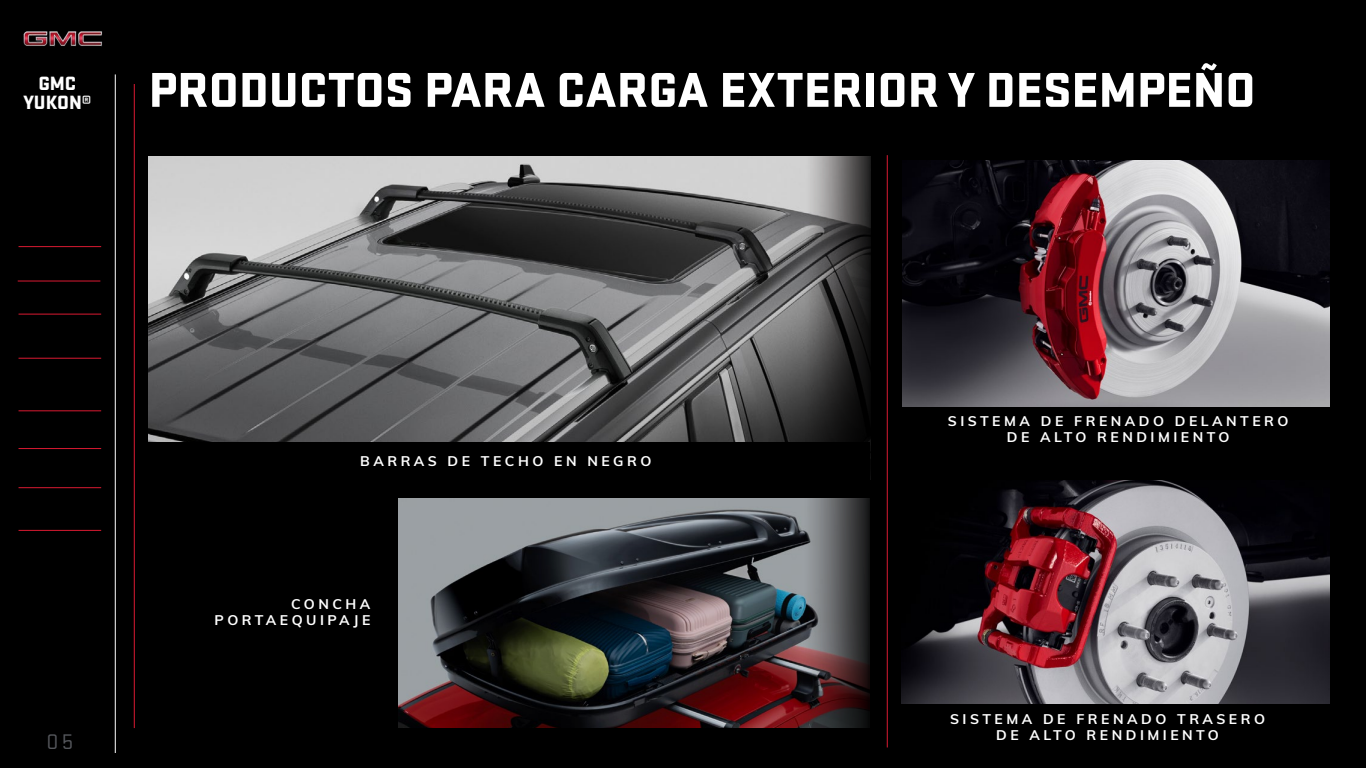
<style>
.page{position:relative;width:1366px;height:768px;background:#000}
.page>*{position:absolute;margin:0;border:0;box-sizing:border-box;transform-origin:0 0}
.t1{font:900 50.8px "Stratum GMC";color:#fff}
.t2{font:22px "Stratum GMC";color:#54565b}
.t3{font:900 20px/19px "Stratum GMC";color:#fff;text-align:center}
.t4{font:700 14px/16px "Muli";letter-spacing:.25em;color:#fff;text-align:center}
</style>
<div class="page">
<img style="left:23px;top:31px;width:79px;height:16px">
<hr style="left:19px;top:246px;width:82px;height:1px;background:#da1a32">
<hr style="left:18px;top:281px;width:82px;height:1px;background:#da1a32">
<hr style="left:19px;top:314px;width:82px;height:1px;background:#da1a32">
<hr style="left:19px;top:358px;width:82px;height:1px;background:#da1a32">
<hr style="left:19px;top:411px;width:82px;height:1px;background:#da1a32">
<hr style="left:19px;top:448px;width:82px;height:1px;background:#da1a32">
<hr style="left:19px;top:487px;width:82px;height:1px;background:#da1a32">
<hr style="left:19px;top:530px;width:82px;height:1px;background:#da1a32">
<hr style="left:115px;top:74px;width:1px;height:679px;background:#fff">
<img style="left:399px;top:499px;width:404px;height:229px">
<img style="left:149px;top:156px;width:654px;height:286px">
<hr style="left:134px;top:84px;width:1px;height:644px;background:#da1a32">
<img style="left:903px;top:160px;width:427px;height:247px">
<img style="left:901px;top:480px;width:429px;height:223px">
<hr style="left:887px;top:155px;width:1px;height:592px;background:#da1a32">
<svg style="left:803px;top:156px;width:68px;height:572px"></svg>
<h3 class="t3" style="left:23px;top:72px;width:70px">GMC<br>YUKON®</h3>
<h1 class="t1" style="left:149px;top:53px;width:1108px">PRODUCTOS PARA CARGA EXTERIOR Y DESEMPEÑO</h1>
<h2 class="t2" style="left:46px;top:727px;width:28px">05</h2>
<p class="t4" style="left:360px;top:453px;width:293px">BARRAS DE TECHO EN NEGRO</p>
<p class="t4" style="left:215px;top:595px;width:157px;text-align:right">CONCHA<br>PORTAEQUIPAJE</p>
<p class="t4" style="left:948px;top:412px;width:342px">SISTEMA DE FRENADO DELANTERO<br>DE ALTO RENDIMIENTO</p>
<p class="t4" style="left:950px;top:710px;width:316px">SISTEMA DE FRENADO TRASERO<br>DE ALTO RENDIMIENTO</p>
</div>
